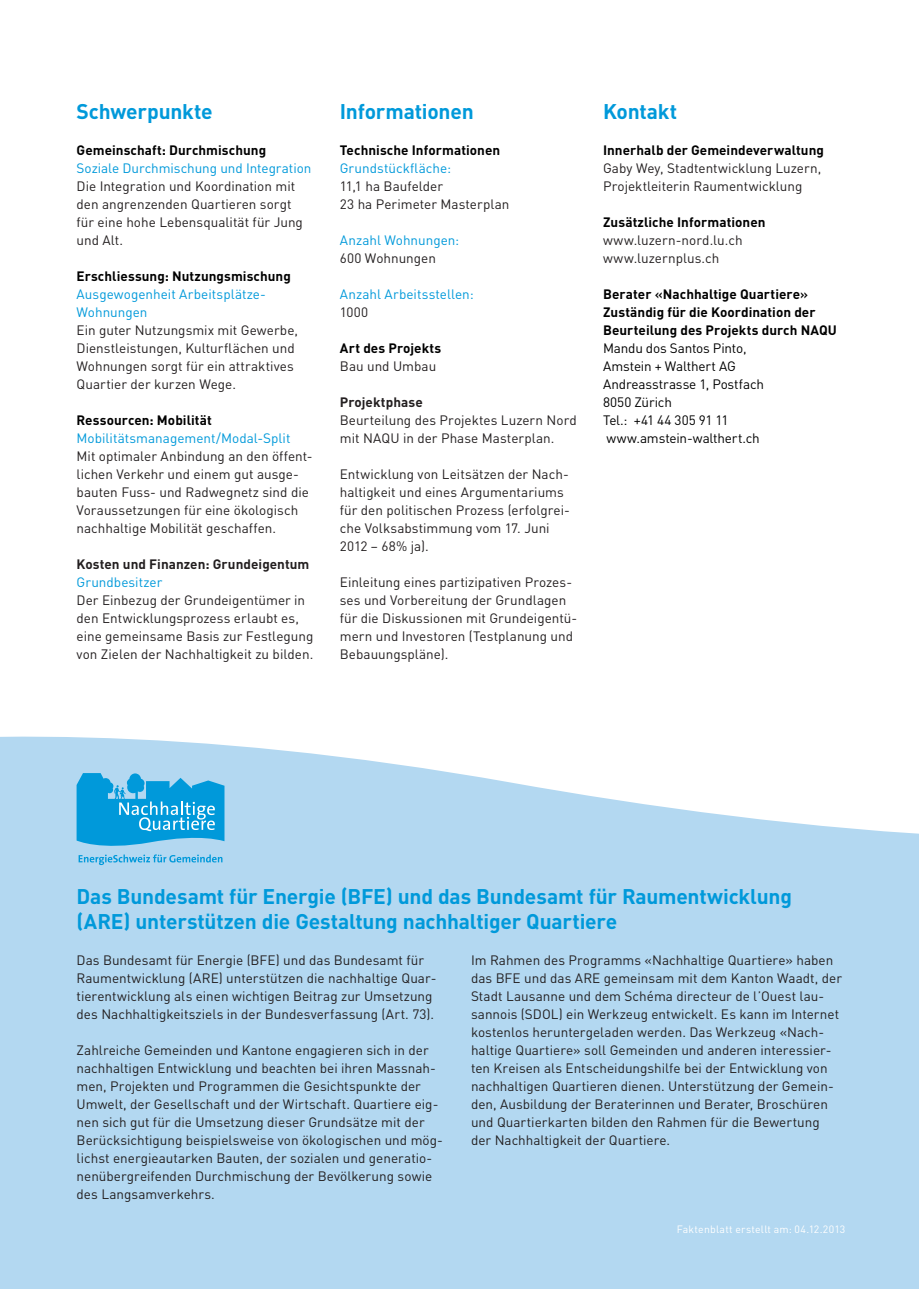
<style>
.page{position:relative;width:919px;height:1289px;background:#fff}
.page>*{position:absolute;margin:0;border:0;box-sizing:border-box;transform-origin:0 0}
.Untertitel_klein{font:700 21px/25.2px "DIN Pro";letter-spacing:-.01em;color:#0099da}
.Lauftext{font:13.5px/18px "DIN Pro";color:#231f20}
.Untertitel_klein-2{font:13.5px/18px "DIN Pro";color:#231f20}
.Lauftext-2{font:700 13.5px/18px "DIN Pro";letter-spacing:.005em;color:#000}
.Untertitel_klein-3{font:13.5px/18px "DIN Pro";color:#0099da}
.Untertitel_klein-4{font:700 13.5px "DIN Pro";letter-spacing:.005em;color:#000}
.Lauftext-3{font:13.5px/18px "DIN Pro";letter-spacing:-.015em;color:#000}
.Lauftext-4{font:13.5px "DIN Pro";color:#0099da}
.Lauftext-5{font:700 13.5px "DIN Pro";color:#231f20}
.t1{font:10.5px "DIN Pro";letter-spacing:.02em;color:#fff}
.s1{font-weight:700}
.s2{font-weight:500}
.s3{font-weight:400}
</style>
<div class="page">
<svg style="left:0;top:736px;width:918px;height:552px;background:#b9dbf2"></svg>
<svg style="left:77px;top:773px;width:147px;height:92px;background:#46b2e3"></svg>
<p class="Untertitel_klein" style="left:77px;top:98px;width:138px">Schwerpunkte</p>
<p class="Untertitel_klein-4" style="left:77px;top:141px;width:191px">Gemeinschaft: Durchmischung</p>
<p class="Untertitel_klein-3" style="left:77px;top:158px;width:236px">Soziale Durchmischung und Integration</p>
<p class="Untertitel_klein-2" style="left:77px;top:176px;width:228px">Die Integration und Koordination mit den angrenzenden Quartieren sorgt für eine hohe Lebensqualität für Jung und Alt.</p>
<p class="Untertitel_klein-4" style="left:77px;top:267px;width:216px">Erschliessung: Nutzungsmischung</p>
<p class="Untertitel_klein-3" style="left:77px;top:284px;width:191px">Ausgewogenheit Arbeitsplätze-<br>Wohnungen</p>
<p class="Untertitel_klein-2" style="left:77px;top:320px;width:223px">Ein guter Nutzungsmix mit Gewerbe, Dienstleistungen, Kulturflächen und Wohnungen sorgt für ein attraktives Quartier der kurzen Wege.</p>
<p class="Untertitel_klein-4" style="left:77px;top:411px;width:137px">Ressourcen: Mobilität</p>
<p class="Untertitel_klein-3" style="left:77px;top:428px;width:215px">Mobilitätsmanagement/Modal-Split</p>
<p class="Untertitel_klein-2" style="left:77px;top:446px;width:237px">Mit optimaler Anbindung an den öffent&shy;lichen Verkehr und einem gut ausge&shy;bauten Fuss- und Radwegnetz sind die Voraussetzungen für eine ökologisch nachhaltige Mobilität geschaffen.</p>
<p class="Lauftext-5" style="left:77px;top:555px;width:234px">Kosten und Finanzen: Grundeigentum</p>
<p class="Untertitel_klein-3" style="left:77px;top:572px;width:87px">Grundbesitzer</p>
<p class="Untertitel_klein-2" style="left:77px;top:590px;width:238px">Der Einbezug der Grundeigentümer in den Entwicklungsprozess erlaubt es, eine gemeinsame Basis zur Festlegung von Zielen der Nachhaltigkeit zu bilden.</p>
<p class="Untertitel_klein" style="left:340px;top:98px;width:135px">Informationen</p>
<p class="Untertitel_klein-4" style="left:340px;top:141px;width:162px">Technische Informationen</p>
<p class="Lauftext-4" style="left:340px;top:159px;width:113px">Grundstückfläche:</p>
<p class="Lauftext" style="left:340px;top:176px;width:171px">11,1 ha Baufelder<br>23 ha Perimeter Masterplan</p>
<p class="Lauftext-4" style="left:340px;top:231px;width:121px">Anzahl Wohnungen:</p>
<p class="Lauftext" style="left:340px;top:248px;width:98px">600 Wohnungen</p>
<p class="Lauftext-4" style="left:340px;top:285px;width:135px">Anzahl Arbeitsstellen:</p>
<p class="Lauftext" style="left:340px;top:302px;width:30px">1000</p>
<p class="Lauftext-2" style="left:340px;top:338px;width:103px">Art des Projekts</p>
<p class="Lauftext" style="left:340px;top:356px;width:98px">Bau und Umbau</p>
<p class="Lauftext" style="left:340px;top:392px;width:238px"><span class="s1">Projektphase<br></span>Beurteilung des Projektes Luzern Nord mit NAQU in der Phase Masterplan.</p>
<p class="Lauftext" style="left:340px;top:464px;width:231px">Entwicklung von Leitsätzen der Nach&shy;haltigkeit und eines Argumentariums für den politischen Prozess (erfolgrei&shy;che Volksabstimmung vom 17. Juni<br>2012 – 68% ja).</p>
<p class="Lauftext" style="left:340px;top:572px;width:239px">Einleitung eines partizipativen Prozes&shy;ses und Vorbereitung der Grundlagen für die Diskussionen mit Grundeigentü&shy;mern und Investoren (Testplanung und Bebauungspläne).</p>
<p class="Untertitel_klein" style="left:603px;top:98px;width:76px">Kontakt</p>
<p class="Lauftext-2" style="left:603px;top:140px;width:222px">Innerhalb der Gemeindeverwaltung</p>
<p class="Lauftext" style="left:603px;top:158px;width:220px">Gaby Wey, Stadtentwicklung Luzern,<br>Projektleiterin Raumentwicklung</p>
<p class="Lauftext-2" style="left:603px;top:212px;width:164px">Zusätzliche Informationen</p>
<p class="Lauftext" style="left:603px;top:230px;width:141px">www.luzern-nord.lu.ch</p>
<p class="Lauftext" style="left:603px;top:248px;width:118px">www.luzernplus.ch</p>
<p class="Lauftext-2" style="left:603px;top:284px;width:206px">Berater <span class="s2">«</span>Nachhaltige Quartiere<span class="s2">»</span></p>
<p class="Lauftext-2" style="left:603px;top:302px;width:235px">Zuständig für die Koordination der<br>Beurteilung des Projekts durch NAQU<br><span class="s3">Mandu dos Santos Pinto,</span></p>
<p class="Lauftext-3" style="left:603px;top:356px;width:134px">Amstein + Walthert AG</p>
<p class="Lauftext-3" style="left:603px;top:374px;width:162px">Andreasstrasse 1, Postfach<br>8050 Zürich</p>
<p class="Lauftext-3" style="left:603px;top:410px;width:158px">Tel.: +41 44 305 91 11 www.amstein-walthert.ch</p>
<p class="Untertitel_klein" style="left:77px;top:882px;width:717px">Das Bundesamt für Energie (BFE) und das Bundesamt für Raumentwicklung (ARE) unterstützen die Gestaltung nachhaltiger Quartiere</p>
<p class="Lauftext" style="left:77px;top:950px;width:361px">Das Bundesamt für Energie (BFE) und das Bundesamt für Raumentwicklung (ARE) unterstützen die nachhaltige Quar&shy;tierentwicklung als einen wichtigen Beitrag zur Umsetzung des Nachhaltigkeitsziels in der Bundesverfassung (Art. 73).</p>
<p class="Lauftext" style="left:77px;top:1040px;width:368px">Zahlreiche Gemeinden und Kantone engagieren sich in der nachhaltigen Entwicklung und beachten bei ihren Massnah&shy;men, Projekten und Programmen die Gesichtspunkte der Umwelt, der Gesellschaft und der Wirtschaft. Quartiere eig&shy;nen sich gut für die Umsetzung dieser Grundsätze mit der Berücksichtigung beispielsweise von ökologischen und mög&shy;lichst energieautarken Bauten, der sozialen und generatio&shy;nenübergreifenden Durchmischung der Bevölkerung sowie des Langsamverkehrs.</p>
<p class="Lauftext" style="left:471px;top:950px;width:372px">Im Rahmen des Programms «Nachhaltige Quartiere» haben das BFE und das ARE gemeinsam mit dem Kanton Waadt, der Stadt Lausanne und dem Schéma directeur de l’Ouest lau&shy;sannois (SDOL) ein Werkzeug entwickelt. Es kann im Internet kostenlos heruntergeladen werden. Das Werkzeug «Nach&shy;haltige Quartiere» soll Gemeinden und anderen interessier&shy;ten Kreisen als Entscheidungshilfe bei der Entwicklung von nachhaltigen Quartieren dienen. Unterstützung der Gemein&shy;den, Ausbildung der Beraterinnen und Berater, Broschüren und Quartierkarten bilden den Rahmen für die Bewertung der Nachhaltigkeit der Quartiere.</p>
<p class="t1" style="left:676px;top:1222px;width:170px">Faktenblatt erstellt am: 04.12.2013</p>
</div>
